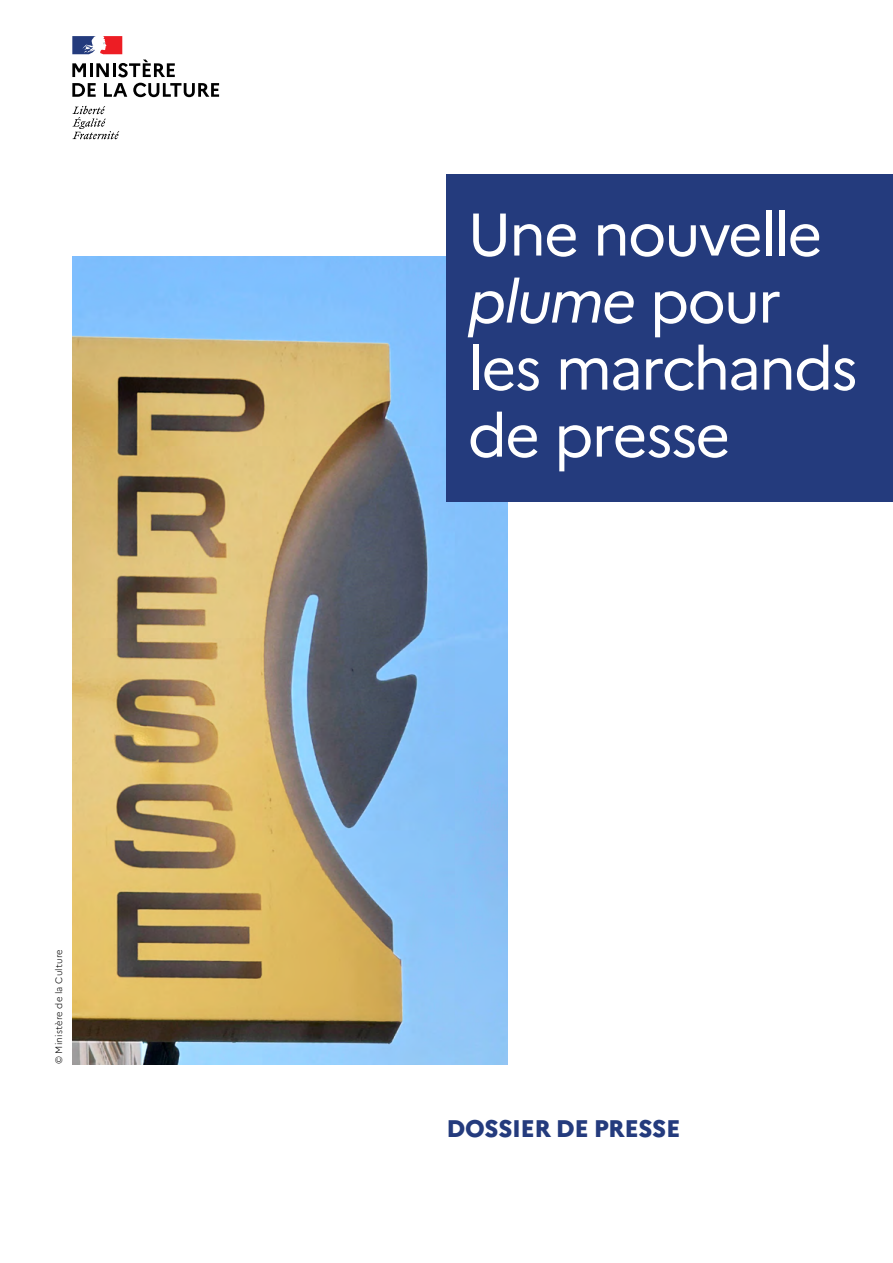
<style>
.page{position:relative;width:893px;height:1263px;background:#fff}
.page>*{position:absolute;margin:0;border:0;box-sizing:border-box;transform-origin:0 0}
.t1{font:60px/67.1px "Marianne";letter-spacing:-.035em;color:#fff}
.t2{font:800 24px "Marianne";letter-spacing:-.015em;color:#243b7d}
.t3{font:300 9.3px "Marianne";letter-spacing:.02em;color:#000}
.s1{font-style:italic}
</style>
<div class="page">
<svg style="left:72px;top:63px;width:14px;height:14px"></svg>
<hr style="left:90px;top:63px;width:3px;height:14px;background:#000">
<svg style="left:96px;top:60px;width:79px;height:17px"></svg>
<svg style="left:72px;top:83px;width:24px;height:14px"></svg>
<svg style="left:104px;top:83px;width:23px;height:14px"></svg>
<svg style="left:133px;top:83px;width:86px;height:14px"></svg>
<svg style="left:72px;top:106px;width:47px;height:33px"></svg>
<svg style="left:72px;top:36px;width:50px;height:18px"></svg>
<img style="left:72px;top:256px;width:436px;height:808px">
<div style="left:446px;top:174px;width:447px;height:328px;background:#243b7d"></div>
<p class="t3" style="left:53px;top:1064px;width:117px;rotate:-90deg">© Ministère de la Culture</p>
<p class="t1" style="left:468px;top:201px;width:392px">Une nouvelle <span class="s1">plume</span> pour les marchands de presse</p>
<p class="t2" style="left:446px;top:1113px;width:235px">DOSSIER DE PRESSE</p>
</div>
